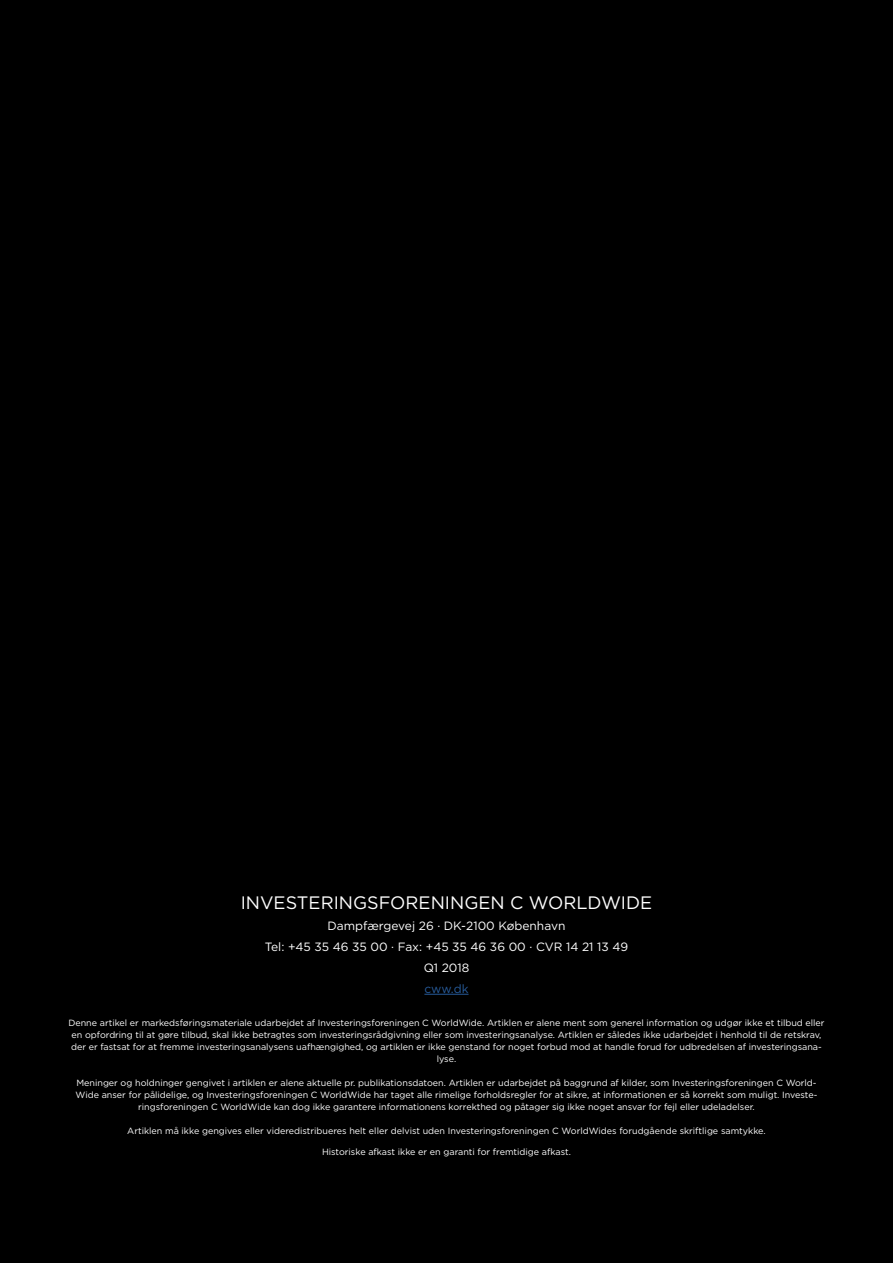
<style>
.page{position:relative;width:893px;height:1263px;background:#000}
.page>*{position:absolute;margin:0;border:0;box-sizing:border-box;transform-origin:0 0}
.t1{font:18px "Gotham";color:#fff}
.t2{font:12px/21px "Gotham";color:#fff;text-align:center}
.t3{font:12px "Gotham";color:#275b9b}
.t4{font:9px/12px "Gotham";color:#fff;text-align:center}
</style>
<div class="page">
<hr style="left:424px;top:994px;width:45px;height:1px;background:#275b9b">
<h1 class="t1" style="left:241px;top:891px;width:413px">INVESTERINGSFORENINGEN C WORLDWIDE</h1>
<h2 class="t2" style="left:265px;top:915px;width:365px">Dampfærgevej 26 · DK-2100 København<br>Tel: +45 35 46 35 00 · Fax: +45 35 46 36 00 · CVR 14 21 13 49<br>Q1 2018</h2>
<h2 class="t3" style="left:424px;top:981px;width:46px">cww.dk</h2>
<p class="t4" style="left:68px;top:1017px;width:758px">Denne artikel er markedsføringsmateriale udarbejdet af Investeringsforeningen C WorldWide. Artiklen er alene ment som generel information og udgør ikke et tilbud eller en opfordring til at gøre tilbud, skal ikke betragtes som investeringsrådgivning eller som investeringsanalyse. Artiklen er således ikke udarbejdet i henhold til de retskrav, der er fastsat for at fremme investeringsanalysens uafhængighed, og artiklen er ikke genstand for noget forbud mod at handle forud for udbredelsen af investeringsana&shy;lyse.</p>
<p class="t4" style="left:76px;top:1077px;width:743px">Meninger og holdninger gengivet i artiklen er alene aktuelle pr. publikationsdatoen. Artiklen er udarbejdet på baggrund af kilder, som Investeringsforeningen C World-<br>Wide anser for pålidelige, og Investeringsforeningen C WorldWide har taget alle rimelige forholdsregler for at sikre, at informationen er så korrekt som muligt. Investe&shy;ringsforeningen C WorldWide kan dog ikke garantere informationens korrekthed og påtager sig ikke noget ansvar for fejl eller udeladelser.</p>
<p class="t4" style="left:127px;top:1125px;width:640px">Artiklen må ikke gengives eller videredistribueres helt eller delvist uden Investeringsforeningen C WorldWides forudgående skriftlige samtykke.</p>
<p class="t4" style="left:322px;top:1146px;width:250px">Historiske afkast ikke er en garanti for fremtidige afkast.</p>
</div>
